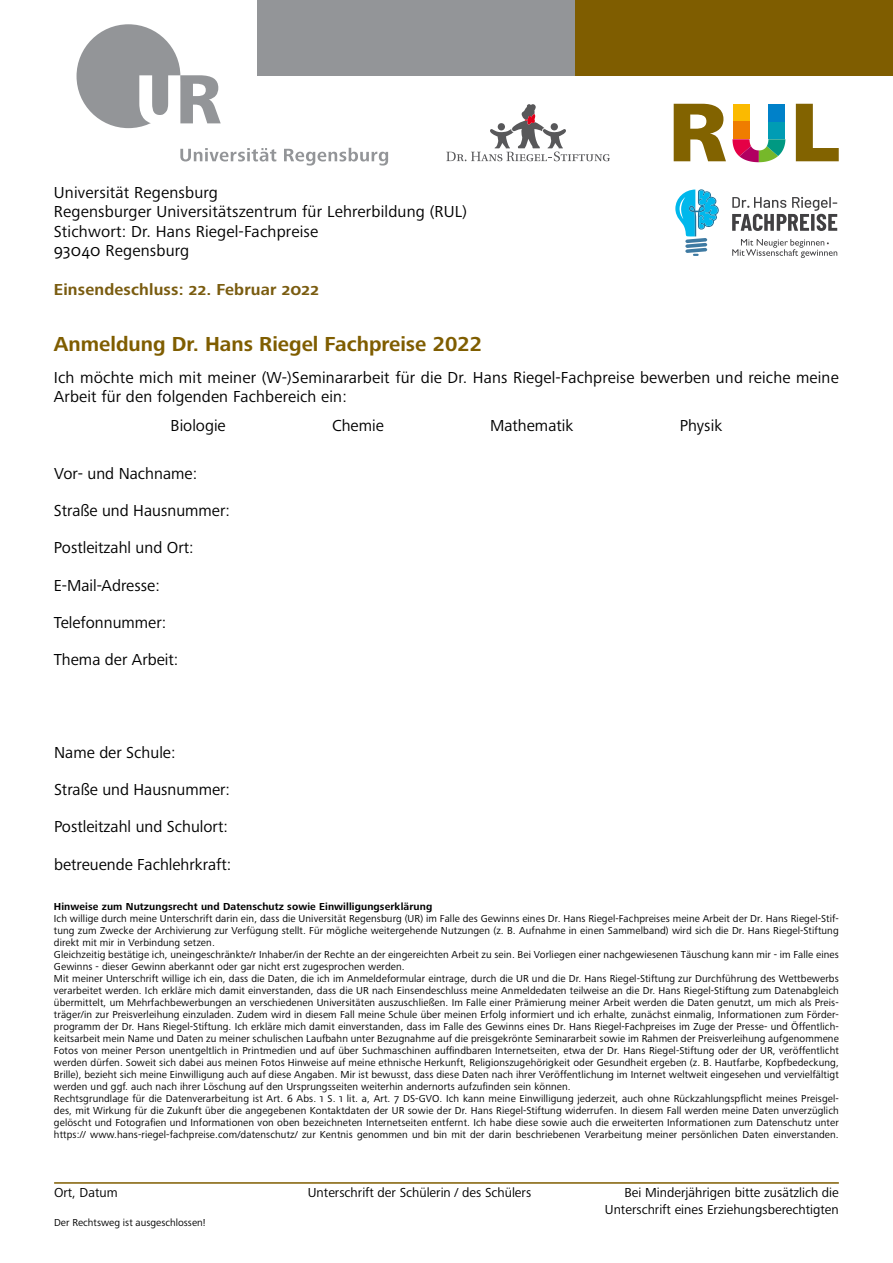
<style>
.page{position:relative;width:893px;height:1263px;background:#fff}
.page>*{position:absolute;margin:0;border:0;box-sizing:border-box;transform-origin:0 0}
.t1{font:800 86.25px "Frutiger Next LTW1 G";color:#826300}
.t2{font:700 21px "Frutiger Next LTW1 G";color:#7f5d00}
.t3{font:16.5px/19.5px "Frutiger Next LTW1 G";letter-spacing:.01em;color:#000}
.t4{font:700 16.5px "Frutiger Next LTW1 G";letter-spacing:.01em;color:#7a5c10}
.t5{font:13.5px/17.1px "Frutiger Next LTW1 G";color:#000;text-align:right}
.t6{font:10.5px/12px "Frutiger Next LTW1 G";letter-spacing:.01em;color:#000}
.t7{font:700 10.5px "Frutiger Next LTW1 G";letter-spacing:.01em;color:#000}
</style>
<div class="page">
<div style="left:257px;top:0;width:318px;height:75px;background:#939598"></div>
<svg style="left:180px;top:148px;width:208px;height:18px"></svg>
<div style="left:77px;top:24px;width:103px;height:104px;background:#939598;border-radius:50%"></div>
<svg style="left:139px;top:75px;width:82px;height:50px"></svg>
<svg style="left:446px;top:104px;width:164px;height:57px"></svg>
<div style="left:732px;top:104px;width:17px;height:18px;background:#fbba00"></div>
<div style="left:732px;top:122px;width:17px;height:17px;background:#ef7d00"></div>
<svg style="left:732px;top:139px;width:53px;height:23px"></svg>
<div style="left:768px;top:122px;width:17px;height:17px;background:#009cb4"></div>
<div style="left:768px;top:104px;width:17px;height:18px;background:#0081c9"></div>
<hr style="left:54px;top:1182px;width:785px;height:2px;background:#7f5d00">
<div style="left:575px;top:0;width:317px;height:75px;background:#7f5d00"></div>
<svg style="left:732px;top:197px;width:105px;height:34px"></svg>
<svg style="left:675px;top:189px;width:44px;height:67px"></svg>
<svg style="left:732px;top:239px;width:105px;height:19px"></svg>
<h3 class="t3" style="left:54px;top:183px;width:415px">Universität Regensburg<br>Regensburger Universitätszentrum für Lehrerbildung (RUL)<br>Stichwort: Dr. Hans Riegel-Fachpreise<br>93040 Regensburg</h3>
<h3 class="t4" style="left:54px;top:281px;width:267px">Einsendeschluss: 22. Februar 2022</h3>
<h1 class="t1" style="left:668px;top:83px;width:174px">R L</h1>
<h2 class="t2" style="left:54px;top:332px;width:430px">Anmeldung Dr. Hans Riegel Fachpreise 2022</h2>
<h3 class="t3" style="left:54px;top:368px;width:786px">Ich möchte mich mit meiner (W-)Seminararbeit für die Dr. Hans Riegel-Fachpreise bewerben und reiche meine<br>Arbeit für den folgenden Fachbereich ein:</h3>
<h3 class="t3" style="left:171px;top:416px;width:57px">Biologie</h3>
<h3 class="t3" style="left:332px;top:416px;width:53px">Chemie</h3>
<h3 class="t3" style="left:54px;top:464px;width:144px">Vor- und Nachname:</h3>
<h3 class="t3" style="left:490px;top:416px;width:85px">Mathematik</h3>
<h3 class="t3" style="left:680px;top:416px;width:44px">Physik</h3>
<h3 class="t3" style="left:54px;top:501px;width:177px">Straße und Hausnummer:</h3>
<h3 class="t3" style="left:54px;top:538px;width:141px">Postleitzahl und Ort:</h3>
<h3 class="t3" style="left:54px;top:576px;width:107px">E-Mail-Adresse:</h3>
<h3 class="t3" style="left:54px;top:613px;width:114px">Telefonnummer:</h3>
<h3 class="t3" style="left:54px;top:651px;width:126px">Thema der Arbeit:</h3>
<h3 class="t3" style="left:54px;top:743px;width:123px">Name der Schule:</h3>
<h3 class="t3" style="left:54px;top:780px;width:177px">Straße und Hausnummer:</h3>
<h3 class="t3" style="left:54px;top:818px;width:175px">Postleitzahl und Schulort:</h3>
<h3 class="t3" style="left:54px;top:855px;width:179px">betreuende Fachlehrkraft:</h3>
<p class="t7" style="left:54px;top:900px;width:380px">Hinweise zum Nutzungsrecht und Datenschutz sowie Einwilligungserklärung</p>
<p class="t6" style="left:54px;top:913px;width:786px">Ich willige durch meine Unterschrift darin ein, dass die Universität Regensburg (UR) im Falle des Gewinns eines Dr. Hans Riegel-Fachpreises meine Arbeit der Dr. Hans Riegel-Stif&shy;tung zum Zwecke der Archivierung zur Verfügung stellt. Für mögliche weitergehende Nutzungen (z. B. Aufnahme in einen Sammelband) wird sich die Dr. Hans Riegel-Stiftung direkt mit mir in Verbindung setzen.<br>Gleichzeitig bestätige ich, uneingeschränkte/r Inhaber/in der Rechte an der eingereichten Arbeit zu sein. Bei Vorliegen einer nachgewiesenen Täuschung kann mir - im Falle eines Gewinns - dieser Gewinn aberkannt oder gar nicht erst zugesprochen werden.<br>Mit meiner Unterschrift willige ich ein, dass die Daten, die ich im Anmeldeformular eintrage, durch die UR und die Dr. Hans Riegel-Stiftung zur Durchführung des Wettbewerbs verarbeitet werden. Ich erkläre mich damit einverstanden, dass die UR nach Einsendeschluss meine Anmeldedaten teilweise an die Dr. Hans Riegel-Stiftung zum Datenabgleich übermittelt, um Mehrfachbewerbungen an verschiedenen Universitäten auszuschließen. Im Falle einer Prämierung meiner Arbeit werden die Daten genutzt, um mich als Preis&shy;träger/in zur Preisverleihung einzuladen. Zudem wird in diesem Fall meine Schule über meinen Erfolg informiert und ich erhalte, zunächst einmalig, Informationen zum Förder&shy;programm der Dr. Hans Riegel-Stiftung. Ich erkläre mich damit einverstanden, dass im Falle des Gewinns eines Dr. Hans Riegel-Fachpreises im Zuge der Presse- und Öffentlich&shy;keitsarbeit mein Name und Daten zu meiner schulischen Laufbahn unter Bezugnahme auf die preisgekrönte Seminararbeit sowie im Rahmen der Preisverleihung aufgenommene Fotos von meiner Person unentgeltlich in Printmedien und auf über Suchmaschinen auffindbaren Internetseiten, etwa der Dr. Hans Riegel-Stiftung oder der UR, veröffentlicht werden dürfen. Soweit sich dabei aus meinen Fotos Hinweise auf meine ethnische Herkunft, Religionszugehörigkeit oder Gesundheit ergeben (z. B. Hautfarbe, Kopfbedeckung, Brille), bezieht sich meine Einwilligung auch auf diese Angaben. Mir ist bewusst, dass diese Daten nach ihrer Veröffentlichung im Internet weltweit eingesehen und vervielfältigt werden und ggf. auch nach ihrer Löschung auf den Ursprungsseiten weiterhin andernorts aufzufinden sein können.<br>Rechtsgrundlage für die Datenverarbeitung ist Art. 6 Abs. 1 S. 1 lit. a, Art. 7 DS-GVO. Ich kann meine Einwilligung jederzeit, auch ohne Rückzahlungspflicht meines Preisgel&shy;des, mit Wirkung für die Zukunft über die angegebenen Kontaktdaten der UR sowie der Dr. Hans Riegel-Stiftung widerrufen. In diesem Fall werden meine Daten unverzüglich gelöscht und Fotografien und Informationen von oben bezeichneten Internetseiten entfernt. Ich habe diese sowie auch die erweiterten Informationen zum Datenschutz unter https:// www.hans-riegel-fachpreise.com/datenschutz/ zur Kentnis genommen und bin mit der darin beschriebenen Verarbeitung meiner persönlichen Daten einverstanden.</p>
<p class="t5" style="left:54px;top:1184px;width:65px">Ort, Datum</p>
<p class="t5" style="left:308px;top:1184px;width:225px">Unterschrift der Schülerin / des Schülers</p>
<p class="t5" style="left:605px;top:1184px;width:235px">Bei Minderjährigen bitte zusätzlich die<br>Unterschrift eines Erziehungsberechtigten</p>
<p class="t6" style="left:54px;top:1217px;width:153px">Der Rechtsweg ist ausgeschlossen!</p>
</div>
